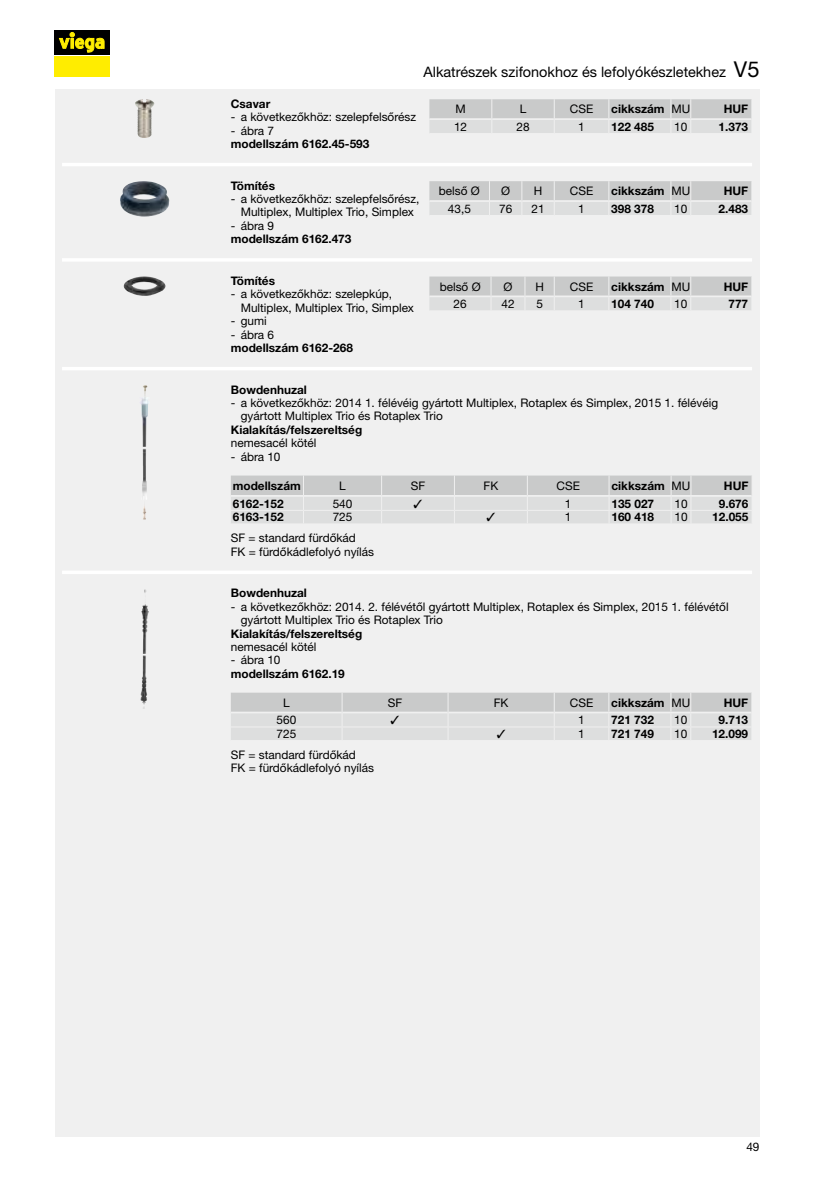
<style>
.page{position:relative;width:834px;height:1181px;background:#fff}
.page>*{position:absolute;margin:0;border:0;box-sizing:border-box;transform-origin:0 0}
.t1{font:14.35px "M Ying Hei PR Cfor Viega W4";color:#000}
.t2{font:11.9px/13.5px "M Ying Hei PR Cfor Viega W4";color:#000}
.t3{font:11.9px "M Ying Hei PR Cfor Viega W7";color:#000}
.s1{font-size:21.88px}
.s2{font-family:"M Ying Hei PR Cfor Viega W4"}
</style>
<div class="page">
<div style="left:55px;top:89px;width:704px;height:1047px;background:#f0f0f0"></div>
<svg style="left:429px;top:99px;width:323px;height:34px;background:#d3d4d4"></svg>
<img style="left:135px;top:99px;width:17px;height:39px">
<svg style="left:429px;top:181px;width:323px;height:34px;background:#d3d4d4"></svg>
<img style="left:120px;top:181px;width:49px;height:36px">
<svg style="left:429px;top:276px;width:323px;height:34px;background:#d3d4d4"></svg>
<img style="left:124px;top:276px;width:41px;height:20px">
<svg style="left:231px;top:475px;width:521px;height:48px;background:#d6d7d7"></svg>
<img style="left:141px;top:385px;width:5px;height:62px">
<svg style="left:231px;top:692px;width:521px;height:48px;background:#d6d7d7"></svg>
<img style="left:141px;top:589px;width:6px;height:65px">
<hr style="left:62px;top:163px;width:690px;height:3px;background:#fff">
<hr style="left:62px;top:258px;width:690px;height:4px;background:#fff">
<hr style="left:62px;top:367px;width:690px;height:3px;background:#fff">
<hr style="left:62px;top:570px;width:690px;height:4px;background:#fff">
<div style="left:55px;top:56px;width:55px;height:21px;background:#ffed00"></div>
<div style="left:55px;top:30px;width:55px;height:24px;background:#000"></div>
<svg style="left:59px;top:32px;width:45px;height:21px"></svg>
<p class="t1" style="left:423px;top:63px;width:337px">Alkatrészek szifonokhoz és lefolyókészletekhez <span class="s1">V5</span></p>
<p class="t2" style="left:455px;top:102px;width:12px">M</p>
<p class="t2" style="left:519px;top:102px;width:8px">L</p>
<p class="t2" style="left:569px;top:102px;width:25px">CSE</p>
<p class="t3" style="left:611px;top:102px;width:80px">cikkszám <span class="s2">MU</span></p>
<p class="t3" style="left:723px;top:102px;width:26px">HUF</p>
<p class="t2" style="left:454px;top:120px;width:15px">12</p>
<p class="t2" style="left:516px;top:120px;width:15px">28</p>
<p class="t2" style="left:578px;top:120px;width:8px">1</p>
<p class="t3" style="left:611px;top:119px;width:44px">122 485</p>
<p class="t2" style="left:674px;top:120px;width:15px">10</p>
<p class="t3" style="left:718px;top:119px;width:31px">1.373</p>
<p class="t3" style="left:231px;top:96px;width:41px">Csavar</p>
<p class="t2" style="left:231px;top:110px;width:187px">- a következőkhöz: szelepfelsőrész</p>
<p class="t2" style="left:231px;top:123px;width:45px">- ábra 7</p>
<p class="t3" style="left:231px;top:136px;width:140px">modellszám 6162.45‑593</p>
<p class="t3" style="left:231px;top:178px;width:46px">Tömítés</p>
<p class="t2" style="left:231px;top:192px;width:190px;text-align:center">- a következőkhöz: szelepfelsőrész,<br>Multiplex, Multiplex -Trio, Simplex</p>
<p class="t2" style="left:231px;top:219px;width:45px">- ábra 9</p>
<p class="t3" style="left:231px;top:232px;width:122px">modellszám 6162.473</p>
<p class="t2" style="left:439px;top:184px;width:42px">belső Ø</p>
<p class="t2" style="left:501px;top:184px;width:10px">Ø</p>
<p class="t2" style="left:533px;top:184px;width:10px">H</p>
<p class="t2" style="left:569px;top:184px;width:25px">CSE</p>
<p class="t3" style="left:611px;top:184px;width:80px">cikkszám <span class="s2">MU</span></p>
<p class="t3" style="left:723px;top:184px;width:26px">HUF</p>
<p class="t2" style="left:448px;top:202px;width:24px">43,5</p>
<p class="t2" style="left:499px;top:202px;width:15px">76</p>
<p class="t2" style="left:531px;top:202px;width:15px">21</p>
<p class="t2" style="left:578px;top:202px;width:8px">1</p>
<p class="t3" style="left:611px;top:201px;width:44px">398 378</p>
<p class="t2" style="left:674px;top:202px;width:15px">10</p>
<p class="t3" style="left:718px;top:201px;width:31px">2.483</p>
<p class="t3" style="left:231px;top:273px;width:46px">Tömítés</p>
<p class="t2" style="left:241px;top:287px;width:175px;text-indent:-10px">- a következőkhöz: szelepkúp,<br>Multiplex, Multiplex -Trio, Simplex</p>
<p class="t2" style="left:231px;top:314px;width:37px">- gumi</p>
<p class="t2" style="left:231px;top:327px;width:45px">- ábra 6</p>
<p class="t3" style="left:231px;top:340px;width:124px">modellszám--6162‑268</p>
<p class="t3" style="left:231px;top:382px;width:78px">Bowdenhuzal</p>
<p class="t2" style="left:241px;top:396px;width:479px;text-indent:-10px">- a következőkhöz: 2014 1. félévéig gyártott Multiplex, Rotaplex és Simplex, 2015 1. félévéig gyártott Multiplex -Trio és Rotaplex -Trio</p>
<p class="t3" style="left:231px;top:422px;width:133px">Kialakítás/felszereltség</p>
<p class="t2" style="left:231px;top:436px;width:87px">nemesacél kötél</p>
<p class="t2" style="left:231px;top:449px;width:51px">- ábra 10</p>
<p class="t3" style="left:233px;top:478px;width:69px">modellszám</p>
<p class="t2" style="left:339px;top:479px;width:8px">L</p>
<p class="t2" style="left:411px;top:479px;width:16px">SF</p>
<p class="t2" style="left:483px;top:479px;width:16px">FK</p>
<p class="t2" style="left:556px;top:479px;width:25px">CSE</p>
<p class="t3" style="left:611px;top:478px;width:80px">cikkszám <span class="s2">MU</span></p>
<p class="t3" style="left:723px;top:478px;width:26px">HUF</p>
<p class="t3" style="left:233px;top:496px;width:52px">6162‑152</p>
<p class="t2" style="left:332px;top:497px;width:21px">540</p>
<p class="t2" style="left:413px;top:497px;width:10px">✓</p>
<p class="t2" style="left:565px;top:496px;width:8px">1</p>
<p class="t3" style="left:611px;top:496px;width:44px">135 027</p>
<p class="t2" style="left:674px;top:496px;width:15px">10</p>
<p class="t3" style="left:718px;top:496px;width:31px">9.676</p>
<p class="t3" style="left:233px;top:510px;width:52px">6163‑152</p>
<p class="t2" style="left:332px;top:510px;width:21px">725</p>
<p class="t2" style="left:486px;top:510px;width:10px">✓</p>
<p class="t2" style="left:565px;top:510px;width:8px">1</p>
<p class="t3" style="left:611px;top:510px;width:44px">160 418</p>
<p class="t2" style="left:674px;top:510px;width:15px">10</p>
<p class="t3" style="left:712px;top:510px;width:38px">12.055</p>
<p class="t2" style="left:231px;top:531px;width:145px">SF = -standard fürdőkád<br>FK = -fürdőkádlefolyó nyílás</p>
<p class="t3" style="left:231px;top:586px;width:78px">Bowdenhuzal</p>
<p class="t2" style="left:241px;top:600px;width:489px;text-indent:-10px">- a következőkhöz: 2014. 2. félévétől gyártott Multiplex, Rotaplex és Simplex, 2015 1. félévétől gyártott Multiplex -Trio és Rotaplex -Trio</p>
<p class="t3" style="left:231px;top:626px;width:133px">Kialakítás/felszereltség</p>
<p class="t2" style="left:231px;top:640px;width:87px">nemesacél kötél</p>
<p class="t2" style="left:231px;top:653px;width:51px">- ábra 10</p>
<p class="t3" style="left:231px;top:666px;width:115px">modellszám 6162.19</p>
<p class="t2" style="left:283px;top:696px;width:8px">L</p>
<p class="t2" style="left:388px;top:696px;width:16px">SF</p>
<p class="t2" style="left:493px;top:696px;width:16px">FK</p>
<p class="t2" style="left:569px;top:696px;width:25px">CSE</p>
<p class="t3" style="left:611px;top:695px;width:80px">cikkszám <span class="s2">MU</span></p>
<p class="t3" style="left:723px;top:695px;width:26px">HUF</p>
<p class="t2" style="left:276px;top:713px;width:21px">560</p>
<p class="t2" style="left:390px;top:713px;width:10px">✓</p>
<p class="t2" style="left:578px;top:713px;width:8px">1</p>
<p class="t3" style="left:611px;top:712px;width:44px">721 732</p>
<p class="t2" style="left:674px;top:713px;width:15px">10</p>
<p class="t3" style="left:718px;top:712px;width:31px">9.713</p>
<p class="t2" style="left:276px;top:727px;width:21px">725</p>
<p class="t2" style="left:496px;top:727px;width:10px">✓</p>
<p class="t2" style="left:578px;top:727px;width:8px">1</p>
<p class="t3" style="left:611px;top:726px;width:44px">721 749</p>
<p class="t2" style="left:674px;top:727px;width:15px">10</p>
<p class="t3" style="left:712px;top:726px;width:38px">12.099</p>
<p class="t2" style="left:231px;top:748px;width:145px">SF = -standard fürdőkád<br>FK = -fürdőkádlefolyó nyílás</p>
<p class="t2" style="left:439px;top:280px;width:42px">belső Ø</p>
<p class="t2" style="left:503px;top:280px;width:10px">Ø</p>
<p class="t2" style="left:535px;top:280px;width:10px">H</p>
<p class="t2" style="left:569px;top:280px;width:25px">CSE</p>
<p class="t3" style="left:611px;top:279px;width:80px">cikkszám <span class="s2">MU</span></p>
<p class="t3" style="left:723px;top:279px;width:26px">HUF</p>
<p class="t2" style="left:453px;top:297px;width:15px">26</p>
<p class="t2" style="left:501px;top:297px;width:15px">42</p>
<p class="t2" style="left:536px;top:297px;width:8px">5</p>
<p class="t2" style="left:578px;top:297px;width:8px">1</p>
<p class="t3" style="left:611px;top:296px;width:44px">104 740</p>
<p class="t2" style="left:674px;top:297px;width:15px">10</p>
<p class="t3" style="left:728px;top:296px;width:21px">777</p>
<p class="t2" style="left:746px;top:1140px;width:15px">49</p>
</div>
